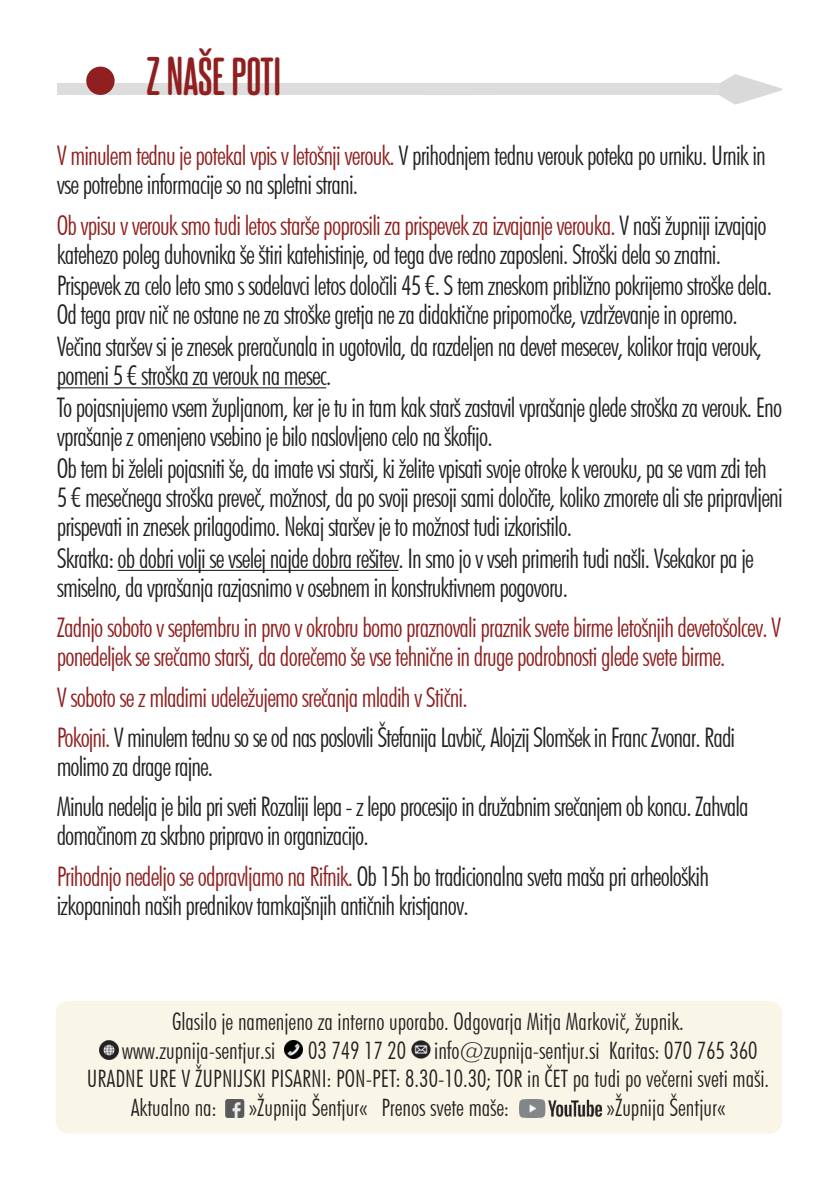
<style>
.page{position:relative;width:840px;height:1191px;background:#fff}
.page>*{position:absolute;margin:0;border:0;box-sizing:border-box;transform-origin:0 0}
.t1{font:700 46px "Steelfish Rounded Rg";color:#901f1f}
.t2{font:300 condensed 27px/29px "Futura BT";letter-spacing:-.03em;color:#222121}
.t3{font:300 condensed 27px/29px "Futura BT";letter-spacing:-.03em;color:#901f1f}
.t4{font:300 condensed 24px "Futura BT";color:#222121}
.s1{color:#901f1f}
</style>
<div class="page">
<svg style="left:424px;top:74px;width:358px;height:31px"></svg>
<div style="left:57px;top:84px;width:661px;height:11px;background:#dedddd"></div>
<div style="left:86px;top:67px;width:29px;height:28px;background:#901f1f;border-radius:50%"></div>
<hr style="left:57px;top:387px;width:269px;height:1px;background:#222121">
<hr style="left:117px;top:570px;width:281px;height:1px;background:#222121">
<div style="left:56px;top:1001px;width:725px;height:132px;background:#faf6e7;border-radius:12px"></div>
<img style="left:284px;top:1040px;width:18px;height:18px">
<img style="left:411px;top:1040px;width:19px;height:18px">
<img style="left:226px;top:1099px;width:19px;height:18px">
<img style="left:519px;top:1099px;width:82px;height:18px">
<img style="left:100px;top:1040px;width:18px;height:19px">
<p class="t1" style="left:146px;top:43px;width:136px">Z NAŠE POTI</p>
<p class="t2" style="left:57px;top:141px;width:710px"><span class="s1">V minulem tednu je potekal vpis v letošnji verouk.</span> V prihodnjem tednu verouk poteka po urniku. Urnik in vse potrebne informacije so na spletni strani.</p>
<p class="t2" style="left:57px;top:210px;width:710px"><span class="s1">Ob vpisu v verouk smo tudi letos starše poprosili za prispevek za izvajanje verouka.</span> V naši župniji izvajajo katehezo poleg duhovnika še štiri katehistinje, od tega dve redno zaposleni. Stroški dela so znatni.</p>
<p class="t2" style="left:57px;top:271px;width:716px">Prispevek za celo leto smo s sodelavci letos določili 45 €. S tem zneskom približno pokrijemo stroške dela.<br>Od tega prav nič ne ostane ne za stroške gretja ne za didaktične pripomočke, vzdrževanje in opremo.</p>
<p class="t2" style="left:57px;top:332px;width:706px">Večina staršev si je znesek preračunala in ugotovila, da razdeljen na devet mesecev, kolikor traja verouk, pomeni 5 € stroška za verouk na mesec.</p>
<p class="t2" style="left:57px;top:393px;width:726px">To pojasnjujemo vsem župljanom, ker je tu in tam kak starš zastavil vprašanje glede stroška za verouk. Eno vprašanje z omenjeno vsebino je bilo naslovljeno celo na škofijo.</p>
<p class="t2" style="left:57px;top:453px;width:727px">Ob tem bi želeli pojasniti še, da imate vsi starši, ki želite vpisati svoje otroke k verouku, pa se vam zdi teh<br>5 € mesečnega stroška preveč, možnost, da po svoji presoji sami določite, koliko zmorete ali ste pripravljeni prispevati in znesek prilagodimo. Nekaj staršev je to možnost tudi izkoristilo.</p>
<p class="t2" style="left:57px;top:543px;width:698px">Skratka: ob dobri volji se vselej najde dobra rešitev. In smo jo v vseh primerih tudi našli. Vsekakor pa je smiselno, da vprašanja razjasnimo v osebnem in konstruktivnem pogovoru.</p>
<p class="t3" style="left:57px;top:613px;width:725px">Zadnjo soboto v septembru in prvo v okrobru bomo praznovali praznik svete birme letošnjih devetošolcev. V ponedeljek se srečamo starši, da dorečemo še vse tehnične in druge podrobnosti glede svete birme.</p>
<p class="t3" style="left:57px;top:682px;width:412px">V soboto se z mladimi udeležujemo srečanja mladih v Stični.</p>
<p class="t2" style="left:57px;top:722px;width:679px"><span class="s1">Pokojni.</span> V minulem tednu so se od nas poslovili Štefanija Lavbič, Alojzij Slomšek in Franc Zvonar. Radi molimo za drage rajne.</p>
<p class="t2" style="left:57px;top:792px;width:693px">Minula nedelja je bila pri sveti Rozaliji lepa - z lepo procesijo in družabnim srečanjem ob koncu. Zahvala domačinom za skrbno pripravo in organizacijo.</p>
<p class="t2" style="left:57px;top:861px;width:653px"><span class="s1">Prihodnjo nedeljo se odpravljamo na Rifnik.</span> Ob 15h bo tradicionalna sveta maša pri arheoloških izkopaninah naših prednikov tamkajšnjih antičnih kristjanov.</p>
<p class="t4" style="left:172px;top:1006px;width:513px">Glasilo je namenjeno za interno uporabo. Odgovarja Mitja Markovič, župnik.</p>
<p class="t4" style="left:122px;top:1035px;width:155px">www.zupnija-sentjur.si</p>
<p class="t4" style="left:308px;top:1035px;width:450px">03 749 17 20 info@zupnija-sentjur.si Karitas: 070 765 360</p>
<p class="t4" style="left:87px;top:1064px;width:683px">URADNE URE V ŽUPNIJSKI PISARNI: PON-PET: 8.30-10.30; TOR in ČET pa tudi po večerni sveti maši.</p>
<p class="t4" style="left:131px;top:1093px;width:87px">Aktualno na:</p>
<p class="t4" style="left:249px;top:1093px;width:261px">»Župnija Šentjur« Prenos svete maše:</p>
<p class="t4" style="left:606px;top:1093px;width:120px">»Župnija Šentjur«</p>
</div>
